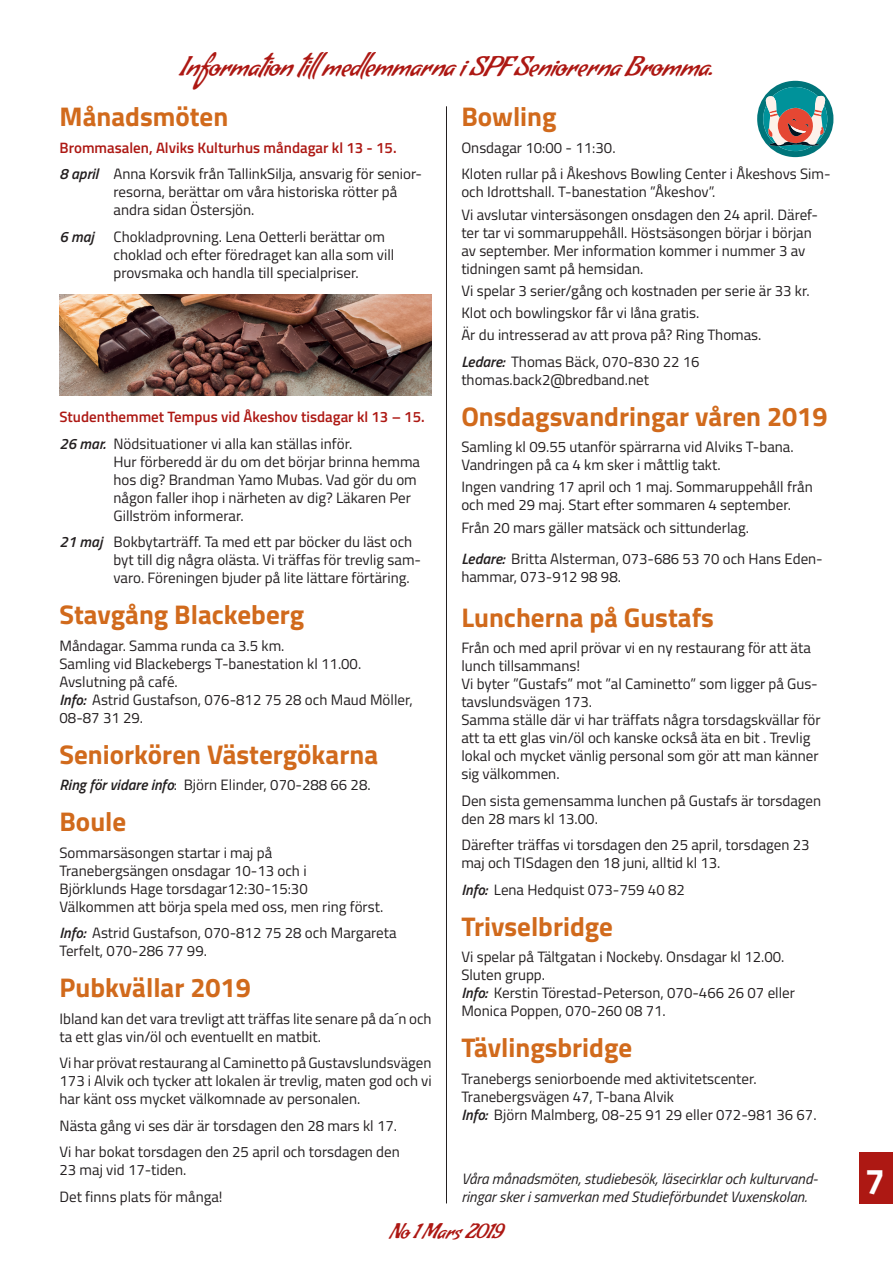
<style>
.page{position:relative;width:893px;height:1263px;background:#fff}
.page>*{position:absolute;margin:0;border:0;box-sizing:border-box;transform-origin:0 0}
.t1{font:700 36px "Titillium Web";color:#fff}
.t2{font:700 27px "Titillium Web";color:#d16a1c}
.t3{font:27px "Condiment";letter-spacing:-.02em;color:#ad1813}
.t4{font:21px "Condiment";letter-spacing:-.02em;color:#ad1813}
.t5{font:15px/18px "Titillium Web";color:#231f20}
.t6{font:italic 15px/18px "Titillium Web";color:#231f20}
.t7{font:600 15px/26.5px "Titillium Web";color:#ad1813}
.t8{font:italic 600 15px "Titillium Web";color:#231f20}
.s1{font-weight:600;color:#ad1813}
.s2{font-weight:600;font-style:italic}
.s3{font-style:italic;color:#231f20}
.s4{font-weight:400;color:#231f20}
</style>
<div class="page">
<div style="left:859px;top:1152px;width:34px;height:51px;background:#ad1813"></div>
<hr style="left:446px;top:106px;width:1px;height:1097px;background:#231f20">
<svg style="left:757px;top:81px;width:76px;height:76px"></svg>
<img style="left:60px;top:294px;width:372px;height:101px">
<h2 class="t3" style="left:179px;top:50px;width:536px">Information till medlemmarna i SPF Seniorerna Bromma.</h2>
<h2 class="t2" style="left:60px;top:96px;width:170px">Månadsmöten</h2>
<p class="t5" style="left:60px;top:134px;width:364px;line-height:26.5px"><span class="s1">Brommasalen, Alviks Kulturhus måndagar kl 13 - 15.<br></span><span class="s2">8 april</span> Anna Korsvik från TallinkSilja, ansvarig för senior-</p>
<p class="t5" style="left:114px;top:182px;width:285px">resorna, berättar om våra historiska rötter på andra sidan Östersjön.</p>
<p class="t8" style="left:60px;top:225px;width:36px">6 maj</p>
<p class="t5" style="left:114px;top:227px;width:282px">Chokladprovning. Lena Oetterli berättar om choklad och efter föredraget kan alla som vill provsmaka och handla till specialpriser.</p>
<p class="t7" style="left:60px;top:403px;width:367px">Studenthemmet Tempus vid Åkeshov tisdagar kl 13 – 15.<br><span class="s3">26 mar.</span> <span class="s4">Nödsituationer vi alla kan ställas inför.</span></p>
<p class="t5" style="left:114px;top:452px;width:308px">Hur förberedd är du om det börjar brinna hemma hos dig? Brandman Yamo Mubas. Vad gör du om någon faller ihop i närheten av dig? Läkaren Per Gillström informerar.</p>
<p class="t5" style="left:114px;top:532px;width:309px;text-indent:-54px"><span class="s2">21 maj</span> Bokbytarträff. Ta med ett par böcker du läst och byt till dig några olästa. Vi träffas för trevlig sam&shy;varo. Föreningen bjuder på lite lättare förtäring.</p>
<h2 class="t2" style="left:60px;top:594px;width:246px">Stavgång Blackeberg</h2>
<p class="t5" style="left:60px;top:636px;width:355px">Måndagar. Samma runda ca 3.5 km.<br>Samling vid Blackebergs T-banestation kl 11.00.<br>Avslutning på café.<br><span class="s2">Info:</span> Astrid Gustafson, 076-812 75 28 och Maud Möller, 08-87 31 29.</p>
<h2 class="t2" style="left:60px;top:734px;width:320px">Seniorkören Västergökarna</h2>
<p class="t5" style="left:60px;top:775px;width:313px"><span class="s2">Ring för vidare info</span>: Björn Elinder, 070-288 66 28.</p>
<h2 class="t2" style="left:60px;top:801px;width:68px">Boule</h2>
<p class="t5" style="left:60px;top:843px;width:325px">Sommarsäsongen startar i maj på Tranebergsängen onsdagar 10-13 och i<br>Björklunds Hage torsdagar12:30-15:30<br>Välkommen att börja spela med oss, men ring först.</p>
<p class="t5" style="left:60px;top:923px;width:339px"><span class="s2">Info:</span> Astrid Gustafson, 070-812 75 28 och Margareta<br>Terfelt, 070-286 77 99.</p>
<h2 class="t2" style="left:60px;top:967px;width:193px">Pubkvällar 2019</h2>
<p class="t5" style="left:60px;top:1008px;width:374px">Ibland kan det vara trevligt att träffas lite senare på da´n och ta ett glas vin/öl och eventuellt en matbit.</p>
<p class="t5" style="left:60px;top:1053px;width:374px;text-align:justify">Vi har prövat restaurang al Caminetto på Gustavslundsvägen 173 i Alvik och tycker att lokalen är trevlig, maten god och vi har känt oss mycket välkomnade av personalen.</p>
<p class="t5" style="left:60px;top:1111px;width:342px;line-height:26.5px">Nästa gång vi ses där är torsdagen den 28 mars kl 17.<br>Vi har bokat torsdagen den 25 april och torsdagen den</p>
<p class="t5" style="left:60px;top:1156px;width:165px;line-height:26.5px">23 maj vid 17-tiden.<br>Det finns plats för många!</p>
<h2 class="t2" style="left:461px;top:96px;width:97px">Bowling</h2>
<p class="t5" style="left:461px;top:134px;width:371px;line-height:26.5px">Onsdagar 10:00 - 11:30.<br>Kloten rullar på i Åkeshovs Bowling Center i Åkeshovs Sim-</p>
<p class="t5" style="left:461px;top:180px;width:358px;line-height:22.2px">och Idrottshall. T-banestation ”Åkeshov”.<br>Vi avslutar vintersäsongen onsdagen den 24 april. Däref-</p>
<p class="t5" style="left:461px;top:223px;width:352px">ter tar vi sommaruppehåll. Höstsäsongen börjar i början av september. Mer information kommer i nummer 3 av tidningen samt på hemsidan.</p>
<p class="t5" style="left:461px;top:279px;width:350px;line-height:22.2px">Vi spelar 3 serier/gång och kostnaden per serie är 33 kr.<br>Klot och bowlingskor får vi låna gratis.<br>Är du intresserad av att prova på? Ring Thomas.</p>
<p class="t5" style="left:461px;top:352px;width:240px"><span class="s2">Ledare:</span> Thomas Bäck, 070-830 22 16 thomas.back2@bredband.net</p>
<h2 class="t2" style="left:461px;top:396px;width:368px">Onsdagsvandringar våren 2019</h2>
<p class="t5" style="left:461px;top:437px;width:334px">Samling kl 09.55 utanför spärrarna vid Alviks T-bana.<br>Vandringen på ca 4 km sker i måttlig takt.</p>
<p class="t5" style="left:461px;top:477px;width:353px">Ingen vandring 17 april och 1 maj. Sommaruppehåll från och med 29 maj. Start efter sommaren 4 september.</p>
<p class="t5" style="left:461px;top:511px;width:363px;line-height:30.8px">Från 20 mars gäller matsäck och sittunderlag.<br><span class="s2">Ledare:</span> Britta Alsterman, 073-686 53 70 och Hans Eden-</p>
<p class="t5" style="left:461px;top:566px;width:161px">hammar, 073-912 98 98.</p>
<h2 class="t2" style="left:461px;top:597px;width:254px">Luncherna på Gustafs</h2>
<p class="t5" style="left:461px;top:638px;width:361px">Från och med april prövar vi en ny restaurang för att äta lunch tillsammans!<br>Vi byter ”Gustafs” mot ”al Caminetto” som ligger på Gus&shy;tavslundsvägen 173.<br>Samma ställe där vi har träffats några torsdagskvällar för att ta ett glas vin/öl och kanske också äta en bit . Trevlig lokal och mycket vänlig personal som gör att man känner sig välkommen.</p>
<p class="t5" style="left:461px;top:791px;width:361px">Den sista gemensamma lunchen på Gustafs är torsdagen den 28 mars kl 13.00.</p>
<p class="t5" style="left:461px;top:835px;width:350px">Därefter träffas vi torsdagen den 25 april, torsdagen 23 maj och TISdagen den 18 juni, alltid kl 13.</p>
<p class="t5" style="left:461px;top:880px;width:225px"><span class="s2">Info:</span> Lena Hedquist 073-759 40 82</p>
<h2 class="t2" style="left:461px;top:905px;width:153px">Trivselbridge</h2>
<p class="t5" style="left:461px;top:947px;width:335px">Vi spelar på Tältgatan i Nockeby. Onsdagar kl 12.00.<br>Sluten grupp.<br><span class="s2">Info:</span> Kerstin Törestad-Peterson, 070-466 26 07 eller Monica Poppen, 070-260 08 71.</p>
<h2 class="t2" style="left:461px;top:1027px;width:172px">Tävlingsbridge</h2>
<p class="t5" style="left:461px;top:1068px;width:357px">Tranebergs seniorboende med aktivitetscenter.<br>Tranebergsvägen 47, T-bana Alvik<br><span class="s2">Info:</span> Björn Malmberg, 08-25 91 29 eller 072-981 36 67.</p>
<p class="t6" style="left:461px;top:1168px;width:358px">Våra månadsmöten, studiebesök, läsecirklar och kulturvand&shy;ringar sker i samverkan med Studieförbundet Vuxenskolan.</p>
<h3 class="t4" style="left:390px;top:1219px;width:115px">No 1 Mars 2019</h3>
<h1 class="t1" style="left:865px;top:1154px;width:22px">7</h1>
</div>
